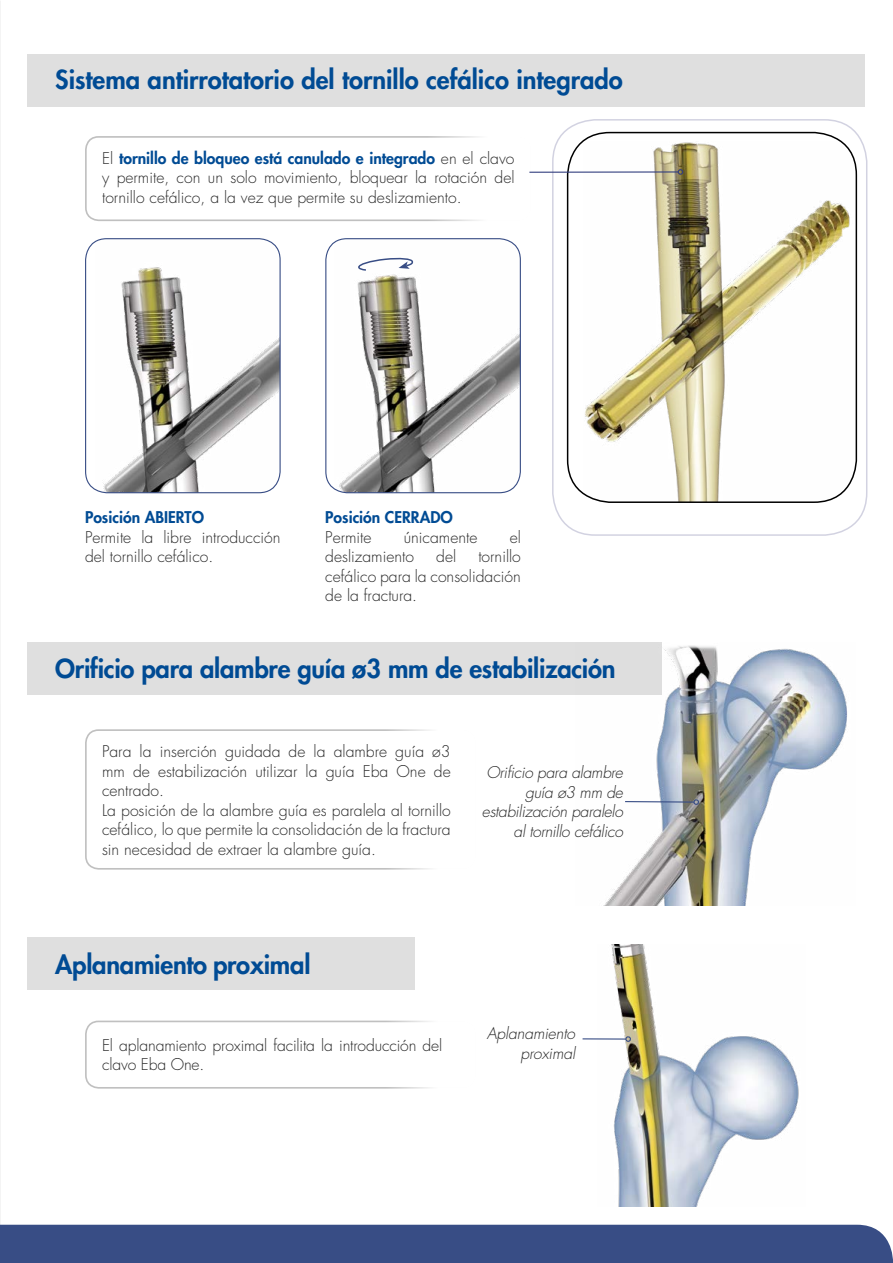
<style>
.page{position:relative;width:893px;height:1263px;background:#fff}
.page>*{position:absolute;margin:0;border:0;box-sizing:border-box;transform-origin:0 0}
.t1{font:800 25.5px "Futura Std";letter-spacing:-.01em;color:#004b94}
.t2{font:300 15.75px/19.5px "Futura Std";color:#292929}
.t3{font:italic 300 15.75px/19.5px "Futura Std";letter-spacing:-.02em;color:#292929;text-align:right}
.t4{font:800 15.75px "Futura Std";color:#004b94}
.s1{font-weight:800;color:#004b94}
</style>
<div class="page">
<svg style="left:0;top:1px;width:200px;height:1210px"></svg>
<div style="left:27px;top:54px;width:838px;height:52px;background:#dfdfdf"></div>
<div style="left:0;top:1225px;width:893px;height:38px;background:#384d85"></div>
<div style="left:85px;top:136px;width:446px;height:85px;border:2px solid #c0c0c0;border-radius:13px"></div>
<div style="left:552px;top:119px;width:315px;height:417px;border:2px solid #d2d2e1;border-radius:43px"></div>
<img style="left:582px;top:141px;width:272px;height:361px">
<div style="left:567px;top:132px;width:290px;height:371px;border:2px solid #000;border-radius:43px"></div>
<img style="left:94px;top:239px;width:185px;height:254px">
<div style="left:85px;top:238px;width:196px;height:255px;border:1px solid #384d85;border-radius:21px"></div>
<img style="left:333px;top:239px;width:187px;height:254px">
<div style="left:325px;top:238px;width:196px;height:255px;border:1px solid #384d85;border-radius:21px"></div>
<svg style="left:358px;top:257px;width:55px;height:15px"></svg>
<hr style="left:529px;top:171px;width:149px;height:2px;background:#333f7f">
<svg style="left:678px;top:169px;width:5px;height:6px"></svg>
<div style="left:85px;top:729px;width:391px;height:141px;border:2px solid #c0c0c0;border-radius:13px"></div>
<div style="left:27px;top:642px;width:634px;height:52px;background:#dfdfdf"></div>
<img style="left:575px;top:642px;width:272px;height:264px">
<svg style="left:624px;top:798px;width:76px;height:7px"></svg>
<div style="left:27px;top:938px;width:388px;height:52px;background:#dfdfdf"></div>
<div style="left:85px;top:1020px;width:391px;height:69px;border:2px solid #c0c0c0;border-radius:13px"></div>
<img style="left:611px;top:944px;width:188px;height:263px">
<hr style="left:583px;top:1038px;width:43px;height:2px;background:#384d85">
<svg style="left:624px;top:1035px;width:8px;height:7px"></svg>
<h1 class="t1" style="left:55px;top:64px;width:569px">Sistema antirrotatorio del tornillo cefálico integrado</h1>
<p class="t2" style="left:102px;top:149px;width:414px;text-align:justify">El <span class="s1">tornillo de bloqueo está canulado e integrado</span> en el clavo y permite, con un solo movimiento, bloquear la rotación del tornillo cefálico, a la vez que permite su deslizamiento.</p>
<p class="t4" style="left:85px;top:507px;width:120px">Posición ABIERTO</p>
<p class="t2" style="left:85px;top:528px;width:197px">Permite la libre introducción del tornillo cefálico.</p>
<p class="t4" style="left:325px;top:507px;width:129px">Posición CERRADO</p>
<p class="t2" style="left:325px;top:528px;width:48px">Permite</p>
<p class="t2" style="left:404px;top:528px;width:75px">únicamente</p>
<p class="t2" style="left:510px;top:528px;width:13px">el</p>
<p class="t2" style="left:325px;top:547px;width:90px">deslizamiento</p>
<p class="t2" style="left:436px;top:547px;width:21px">del</p>
<p class="t2" style="left:325px;top:547px;width:197px;text-align:justify;text-indent:153px">tornillo cefálico para la consolidación de la fractura.</p>
<h1 class="t1" style="left:55px;top:652px;width:562px">Orificio para alambre guía ø3 mm de estabilización</h1>
<p class="t2" style="left:102px;top:742px;width:350px">Para la inserción guidada de la alambre guía ø3 mm de estabilización utilizar la guía Eba One de centrado.<br>La posición de la alambre guía es paralela al tornillo cefálico, lo que permite la consolidación de la fractura sin necesidad de extraer la alambre guía.</p>
<p class="t3" style="left:482px;top:763px;width:142px">Orificio para alambre guía ø3 mm de estabilización paralelo al tornillo cefálico</p>
<h1 class="t1" style="left:55px;top:948px;width:257px">Aplanamiento proximal</h1>
<p class="t2" style="left:102px;top:1035px;width:342px">El aplanamiento proximal facilita la introducción del clavo Eba One.</p>
<p class="t3" style="left:487px;top:1024px;width:90px">Aplanamiento proximal</p>
</div>
